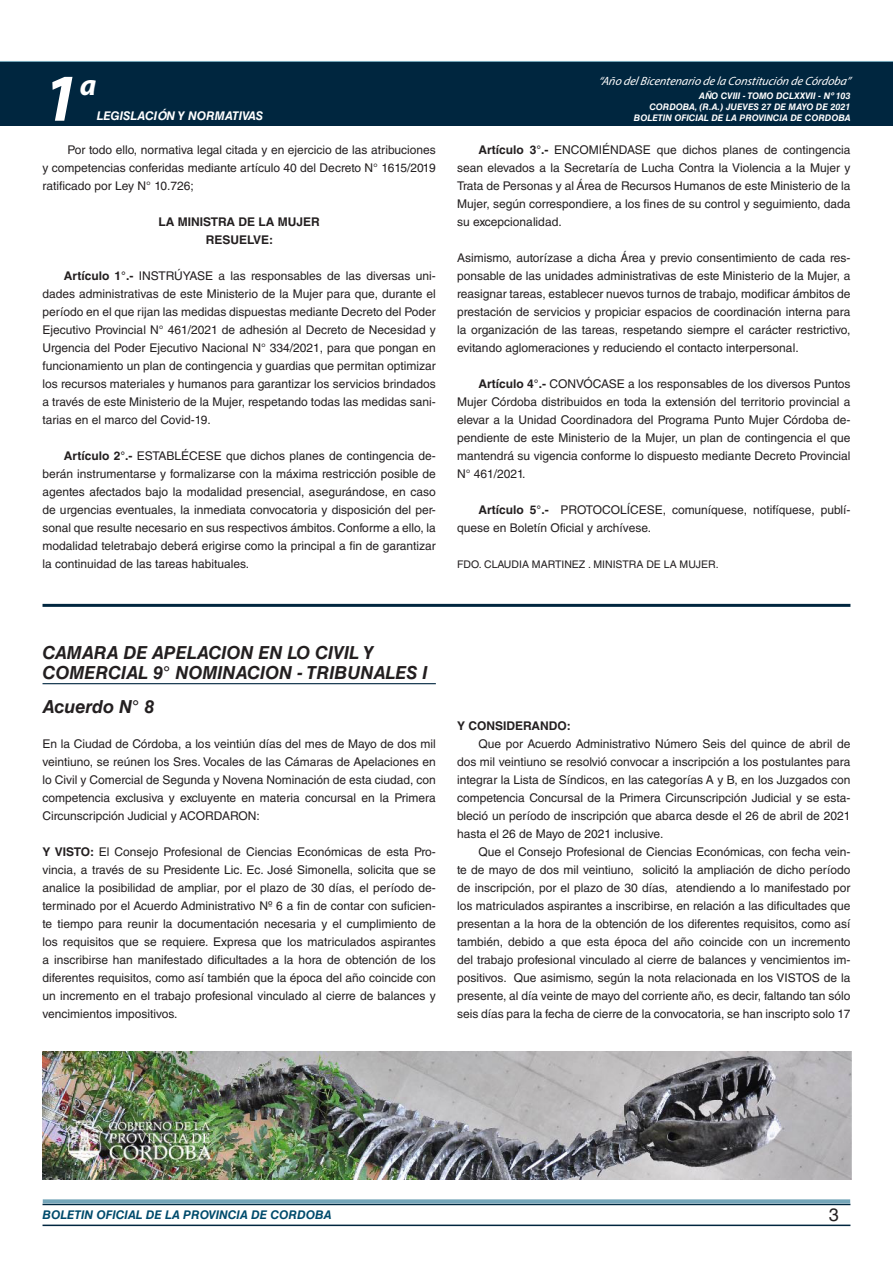
<style>
.page{position:relative;width:893px;height:1263px;background:#fff}
.page>*{position:absolute;margin:0;border:0;box-sizing:border-box;transform-origin:0 0}
.t1{font:italic 700 67.5px "Myriad Pro";color:#fff}
.t2{font:italic 700 30px "Myriad Pro";color:#fff}
.NOMBRE_DE_MINISTERIO{font:italic 700 18px/19.5px "Helvetica LT Std";color:#231f20}
.t3{font:18px "Helvetica LT Std";color:#231f20}
.TEXTO_BASE{font:12px/18px "Helvetica LT Std";color:#231f20;text-align:justify}
.t4{font:italic 12px "Myriad Pro";color:#fff}
.t5{font:italic 700 12px "Helvetica LT Std";color:#004b6c}
.RESUELVE{font:700 12px "Helvetica LT Std";color:#231f20}
.t6{font:italic 700 12px "Helvetica LT Std";color:#fff}
.TEXTO_BASE-2{font:700 12px "Helvetica LT Std";color:#231f20}
.FIRMA{font:10.5px "Helvetica LT Std";color:#231f20}
.t7{font:italic 700 9px/10.8px "Helvetica LT Std";color:#fff;text-align:right}
.s1{font-weight:700}
</style>
<div class="page">
<div style="left:0;top:61px;width:893px;height:6px;background:#73a5b8"></div>
<div style="left:0;top:62px;width:893px;height:64px;background:#00263f"></div>
<hr style="left:43px;top:1224px;width:807px;height:2px;background:#00263f">
<div style="left:42px;top:1198px;width:809px;height:8px;background:#fff;opacity:.75"></div>
<hr style="left:43px;top:604px;width:807px;height:3px;background:#00263f">
<hr style="left:43px;top:683px;width:393px;height:1px;background:#00263f">
<img style="left:43px;top:1051px;width:808px;height:129px">
<h1 class="t1" style="left:43px;top:54px;width:38px">1</h1>
<h2 class="t2" style="left:80px;top:66px;width:18px">a</h2>
<p class="t6" style="left:97px;top:109px;width:168px">LEGISLACIÓN Y NORMATIVAS</p>
<p class="t4" style="left:598px;top:74px;width:254px">“Año delBicentenario de la Constitución de Córdoba”</p>
<p class="t7" style="left:634px;top:91px;width:218px">AÑO CVIII - TOMO DCLXXVII - Nº 103<br>CORDOBA, (R.A.) JUEVES 27 DE MAYO DE 2021<br>BOLETIN OFICIAL DE LA PROVINCIA DE CORDOBA</p>
<p class="TEXTO_BASE" style="left:43px;top:141px;width:395px;text-indent:25px">Por todo ello, normativa legal citada y en ejercicio de las atribuciones y competencias conferidas mediante artículo 40 del Decreto N° 1615/2019 ratificado por Ley N° 10.726;</p>
<p class="RESUELVE" style="left:158px;top:214px;width:163px">LA MINISTRA DE LA MUJER</p>
<p class="RESUELVE" style="left:206px;top:232px;width:69px">RESUELVE:</p>
<p class="TEXTO_BASE" style="left:43px;top:267px;width:395px;text-indent:21px"><span class="s1">Artículo 1°.-</span> INSTRÚYASE a las responsables de las diversas uni&shy;dades administrativas de este Ministerio de la Mujer para que, durante el período en el que rijan las medidas dispuestas mediante Decreto del Poder Ejecutivo Provincial N° 461/2021 de adhesión al Decreto de Necesidad y Urgencia del Poder Ejecutivo Nacional N° 334/2021, para que pongan en funcionamiento un plan de contingencia y guardias que permitan optimizar los recursos materiales y humanos para garantizar los servicios brindados a través de este Ministerio de la Mujer, respetando todas las medidas sani&shy;tarias en el marco del Covid-19.</p>
<p class="TEXTO_BASE" style="left:43px;top:447px;width:395px;text-indent:21px"><span class="s1">Artículo 2°.-</span> ESTABLÉCESE que dichos planes de contingencia de&shy;berán instrumentarse y formalizarse con la máxima restricción posible de agentes afectados bajo la modalidad presencial, asegurándose, en caso de urgencias eventuales, la inmediata convocatoria y disposición del per&shy;sonal que resulte necesario en sus respectivos ámbitos. Conforme a ello, la modalidad teletrabajo deberá erigirse como la principal a fin de garantizar la continuidad de las tareas habituales.</p>
<p class="TEXTO_BASE" style="left:457px;top:141px;width:395px;text-indent:21px"><span class="s1">Artículo 3°.-</span> ENCOMIÉNDASE que dichos planes de contingencia sean elevados a la Secretaría de Lucha Contra la Violencia a la Mujer y Trata de Personas y al Área de Recursos Humanos de este Ministerio de la Mujer, según correspondiere, a los fines de su control y seguimiento, dada su excepcionalidad.</p>
<p class="TEXTO_BASE" style="left:457px;top:249px;width:395px">Asimismo, autorízase a dicha Área y previo consentimiento de cada res&shy;ponsable de las unidades administrativas de este Ministerio de la Mujer, a reasignar tareas, establecer nuevos turnos de trabajo, modificar ámbitos de prestación de servicios y propiciar espacios de coordinación interna para la organización de las tareas, respetando siempre el carácter restrictivo, evitando aglomeraciones y reduciendo el contacto interpersonal.</p>
<p class="TEXTO_BASE" style="left:457px;top:375px;width:395px;text-indent:21px"><span class="s1">Artículo 4°.-</span> CONVÓCASE a los responsables de los diversos Puntos Mujer Córdoba distribuidos en toda la extensión del territorio provincial a elevar a la Unidad Coordinadora del Programa Punto Mujer Córdoba de&shy;pendiente de este Ministerio de la Mujer, un plan de contingencia el que mantendrá su vigencia conforme lo dispuesto mediante Decreto Provincial N° 461/2021.</p>
<p class="TEXTO_BASE" style="left:457px;top:501px;width:395px;text-indent:21px"><span class="s1">Artículo 5°.-</span> PROTOCOLÍCESE, comuníquese, notifíquese, publí&shy;quese en Boletín Oficial y archívese.</p>
<p class="FIRMA" style="left:457px;top:558px;width:263px">FDO. CLAUDIA MARTINEZ . MINISTRA DE LA MUJER.</p>
<p class="NOMBRE_DE_MINISTERIO" style="left:43px;top:643px;width:386px">CAMARA DE APELACION EN LO CIVIL Y<br>COMERCIAL 9° NOMINACION - TRIBUNALES I</p>
<p class="NOMBRE_DE_MINISTERIO" style="left:43px;top:697px;width:113px">Acuerdo N° 8</p>
<p class="TEXTO_BASE" style="left:43px;top:735px;width:395px">En la Ciudad de Córdoba, a los veintiún días del mes de Mayo de dos mil veintiuno, se reúnen los Sres. Vocales de las Cámaras de Apelaciones en lo Civil y Comercial de Segunda y Novena Nominación de esta ciudad, con competencia exclusiva y excluyente en materia concursal en la Primera Circunscripción Judicial y ACORDARON:</p>
<p class="TEXTO_BASE" style="left:43px;top:843px;width:395px"><span class="s1">Y VISTO:</span> El Consejo Profesional de Ciencias Económicas de esta Pro&shy;vincia, a través de su Presidente Lic. Ec. José Simonella, solicita que se analice la posibilidad de ampliar, por el plazo de 30 días, el período de&shy;terminado por el Acuerdo Administrativo Nº 6 a fin de contar con suficien&shy;te tiempo para reunir la documentación necesaria y el cumplimiento de los requisitos que se requiere. Expresa que los matriculados aspirantes a inscribirse han manifestado dificultades a la hora de obtención de los diferentes requisitos, como así también que la época del año coincide con un incremento en el trabajo profesional vinculado al cierre de balances y vencimientos impositivos.</p>
<p class="TEXTO_BASE-2" style="left:457px;top:718px;width:115px">Y CONSIDERANDO:</p>
<p class="TEXTO_BASE" style="left:457px;top:735px;width:395px;text-indent:21px">Que por Acuerdo Administrativo Número Seis del quince de abril de dos mil veintiuno se resolvió convocar a inscripción a los postulantes para integrar la Lista de Síndicos, en las categorías A y B, en los Juzgados con competencia Concursal de la Primera Circunscripción Judicial y se esta&shy;bleció un período de inscripción que abarca desde el 26 de abril de 2021 hasta el 26 de Mayo de 2021 inclusive.</p>
<p class="TEXTO_BASE" style="left:457px;top:843px;width:395px;text-indent:21px">Que el Consejo Profesional de Ciencias Económicas, con fecha vein&shy;te de mayo de dos mil veintiuno, solicitó la ampliación de dicho período de inscripción, por el plazo de 30 días, atendiendo a lo manifestado por los matriculados aspirantes a inscribirse, en relación a las dificultades que presentan a la hora de la obtención de los diferentes requisitos, como así también, debido a que esta época del año coincide con un incremento del trabajo profesional vinculado al cierre de balances y vencimientos im&shy;positivos. Que asimismo, según la nota relacionada en los VISTOS de la presente, al día veinte de mayo del corriente año, es decir, faltando tan sólo seis días para la fecha de cierre de la convocatoria, se han inscripto solo 17</p>
<p class="t5" style="left:43px;top:1208px;width:290px">BOLETIN OFICIAL DE LA PROVINCIA DE CORDOBA</p>
<h3 class="t3" style="left:829px;top:1204px;width:12px">3</h3>
</div>
